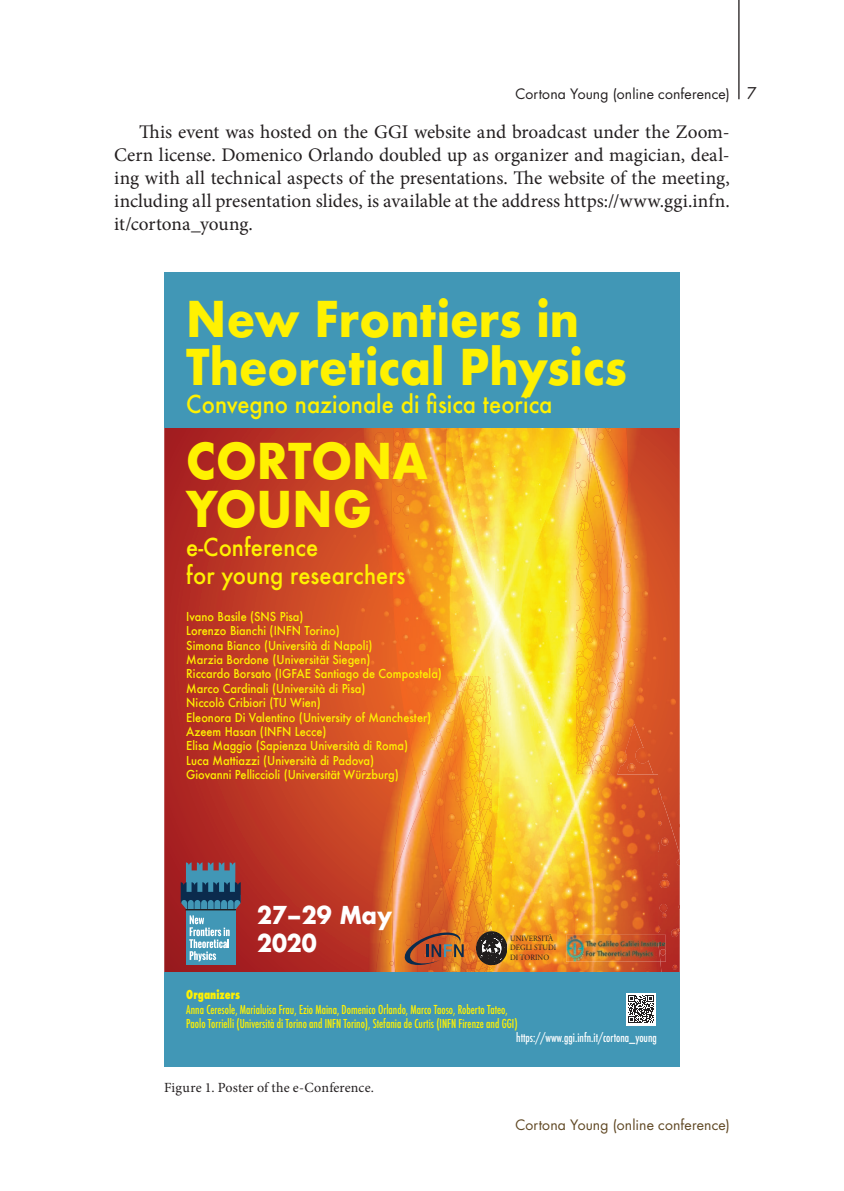
<style>
.page{position:relative;width:844px;height:1191px;background:#fff}
.page>*{position:absolute;margin:0;border:0;box-sizing:border-box;transform-origin:0 0}
.t1{font:700 47.95px/47.9px "Futura";color:#fff101;scale:.92 1}
.t2{font:500 23.97px/28.9px "Futura";color:#fff101;scale:.92 1}
.t3{font:700 23.97px/28.9px "Futura";color:#fff;scale:.92 1}
.t4{font:19.25px/23.1px "Minion Pro";color:#231f20;text-align:justify}
.t5{font:15.75px "Futura Std";color:#231f20}
.t6{font:14px "Minion Pro";letter-spacing:.01em;color:#231f20}
.t7{font:14px "Futura Std";letter-spacing:.01em;color:#604824}
.t8{font:14px "Futura Std";letter-spacing:.01em;color:#231f20}
.t9{font:500 12.08px/14.3px "Futura";color:#fff101;scale:.92 1}
.t10{font:500 condensed 12.08px/14.3px "Futura";color:#fff101;scale:.92 1}
.t11{font:500 condensed 12.08px "Futura";color:#fff;scale:.92 1}
.t12{font:800 condensed 12.08px "Futura";color:#fff101;scale:.92 1}
.t13{font:8.05px/9.6px "Adobe Garamond Pro";color:#231f20;scale:.92 1}
</style>
<div class="page">
<svg style="left:164px;top:428px;width:515px;height:544px;background:#bd3925"></svg>
<img style="left:627px;top:480px;width:22px;height:59px">
<img style="left:356px;top:428px;width:7px;height:16px">
<img style="left:627px;top:445px;width:23px;height:35px">
<svg style="left:627px;top:474px;width:2px;height:13px"></svg>
<img style="left:657px;top:776px;width:4px;height:62px">
<img style="left:364px;top:560px;width:28px;height:67px">
<img style="left:363px;top:428px;width:28px;height:98px">
<img style="left:598px;top:445px;width:29px;height:94px">
<img style="left:592px;top:445px;width:6px;height:8px">
<img style="left:392px;top:570px;width:17px;height:90px">
<img style="left:391px;top:428px;width:18px;height:142px">
<img style="left:601px;top:460px;width:9px;height:79px">
<img style="left:586px;top:463px;width:21px;height:76px">
<img style="left:589px;top:445px;width:3px;height:7px">
<img style="left:589px;top:452px;width:3px;height:38px">
<img style="left:582px;top:507px;width:4px;height:32px">
<img style="left:585px;top:503px;width:3px;height:4px">
<img style="left:578px;top:536px;width:4px;height:3px">
<img style="left:575px;top:503px;width:10px;height:33px">
<img style="left:575px;top:445px;width:14px;height:58px">
<img style="left:575px;top:529px;width:3px;height:10px">
<svg style="left:343px;top:443px;width:3px;height:4px"></svg>
<svg style="left:350px;top:516px;width:5px;height:6px"></svg>
<svg style="left:575px;top:480px;width:11px;height:16px"></svg>
<svg style="left:587px;top:453px;width:14px;height:18px"></svg>
<svg style="left:575px;top:457px;width:5px;height:12px"></svg>
<svg style="left:374px;top:576px;width:6px;height:7px"></svg>
<svg style="left:352px;top:534px;width:4px;height:4px"></svg>
<svg style="left:575px;top:428px;width:85px;height:17px"></svg>
<svg style="left:392px;top:640px;width:4px;height:4px"></svg>
<svg style="left:349px;top:476px;width:4px;height:4px"></svg>
<svg style="left:610px;top:481px;width:5px;height:5px"></svg>
<svg style="left:402px;top:634px;width:6px;height:7px"></svg>
<svg style="left:610px;top:520px;width:11px;height:12px"></svg>
<svg style="left:578px;top:516px;width:11px;height:15px"></svg>
<svg style="left:593px;top:495px;width:7px;height:13px"></svg>
<svg style="left:364px;top:431px;width:45px;height:129px;background:#e36924"></svg>
<svg style="left:403px;top:566px;width:6px;height:17px"></svg>
<svg style="left:380px;top:641px;width:4px;height:5px"></svg>
<svg style="left:392px;top:571px;width:4px;height:4px"></svg>
<svg style="left:360px;top:599px;width:11px;height:14px"></svg>
<svg style="left:383px;top:597px;width:26px;height:27px"></svg>
<svg style="left:398px;top:650px;width:4px;height:4px"></svg>
<svg style="left:657px;top:838px;width:11px;height:15px"></svg>
<svg style="left:668px;top:811px;width:11px;height:16px"></svg>
<svg style="left:657px;top:925px;width:3px;height:8px"></svg>
<svg style="left:676px;top:859px;width:3px;height:6px"></svg>
<svg style="left:672px;top:965px;width:5px;height:4px"></svg>
<svg style="left:657px;top:815px;width:4px;height:11px"></svg>
<svg style="left:661px;top:795px;width:6px;height:7px"></svg>
<svg style="left:575px;top:539px;width:100px;height:237px;background:#e98a32"></svg>
<svg style="left:659px;top:904px;width:8px;height:14px"></svg>
<svg style="left:659px;top:873px;width:10px;height:15px"></svg>
<svg style="left:671px;top:928px;width:8px;height:9px"></svg>
<img style="left:409px;top:428px;width:166px;height:245px">
<img style="left:507px;top:774px;width:150px;height:198px">
<img style="left:507px;top:673px;width:68px;height:103px">
<div style="left:164px;top:273px;width:515px;height:155px;background:#4197b6"></div>
<div style="left:164px;top:972px;width:515px;height:94px;background:#4197b6"></div>
<svg style="left:574px;top:993px;width:95px;height:74px"></svg>
<div style="left:186px;top:910px;width:49px;height:54px;background:#4197b6"></div>
<svg style="left:181px;top:862px;width:60px;height:99px"></svg>
<svg style="left:356px;top:660px;width:151px;height:407px"></svg>
<img style="left:566px;top:935px;width:99px;height:26px">
<img style="left:657px;top:941px;width:3px;height:20px">
<svg style="left:660px;top:949px;width:5px;height:6px"></svg>
<hr style="left:738px;top:0;width:1px;height:99px;background:#231f20">
<p class="t8" style="left:515px;top:85px;width:216px">Cortona Young (online conference)</p>
<p class="t4" style="left:114px;top:120px;width:617px;text-indent:25px">This event was hosted on the GGI website and broadcast under the Zoom-Cern license. Domenico Orlando doubled up as organizer and magician, deal&shy;ing with all technical aspects of the presentations. The website of the meeting, including all presentation slides, is available at the address https://www.ggi.infn. it/cortona_young.</p>
<h3 class="t5" style="left:747px;top:83px;width:11px">7</h3>
<h1 class="t1" style="left:186px;top:294px;width:480px">New Frontiers in<br>Theoretical Physics</h1>
<h2 class="t2" style="left:186px;top:390px;width:399px">Convegno nazionale di fisica teorica</h2>
<h1 class="t1" style="left:186px;top:437px;width:264px">CORTONA<br>YOUNG</h1>
<h2 class="t2" style="left:186px;top:532px;width:240px">e-Conference<br>for young researchers</h2>
<p class="t9" style="left:186px;top:609px;width:279px">Ivano Basile (SNS Pisa)<br>Lorenzo Bianchi (INFN Torino)<br>Simona Bianco (Università di Napoli)<br>Marzia Bordone (Universität Siegen)<br>Riccardo Borsato (IGFAE Santiago de Compostela)<br>Marco Cardinali (Università di Pisa)<br>Niccolò Cribiori (TU Wien)<br>Eleonora Di Valentino (University of Manchester)<br>Azeem Hasan (INFN Lecce)<br>Elisa Maggio (Sapienza Università di Roma)<br>Luca Mattiazzi (Università di Padova)<br>Giovanni Pelliccioli (Universität Würzburg)</p>
<h2 class="t3" style="left:257px;top:900px;width:149px">27–29 May<br>2020</h2>
<p class="t13" style="left:510px;top:933px;width:51px">UNIVERSITÀ<br>DEGLI STUDI<br>DI TORINO</p>
<p class="t12" style="left:186px;top:986px;width:60px">Organizers</p>
<p class="t10" style="left:186px;top:1002px;width:361px">Anna Ceresole, Marialuisa Frau, Ezio Maina, Domenico Orlando, Marco Taoso, Roberto Tateo,<br>Paolo Torrielli (Università di Torino and INFN Torino), Stefania de Curtis (INFN Firenze and GGI)</p>
<p class="t11" style="left:516px;top:1030px;width:154px">https://www.ggi.infn.it/cortona_young</p>
<p class="t6" style="left:164px;top:1077px;width:211px">Figure 1. Poster of the e-Conference.</p>
<p class="t7" style="left:515px;top:1116px;width:216px">Cortona Young (online conference)</p>
</div>
